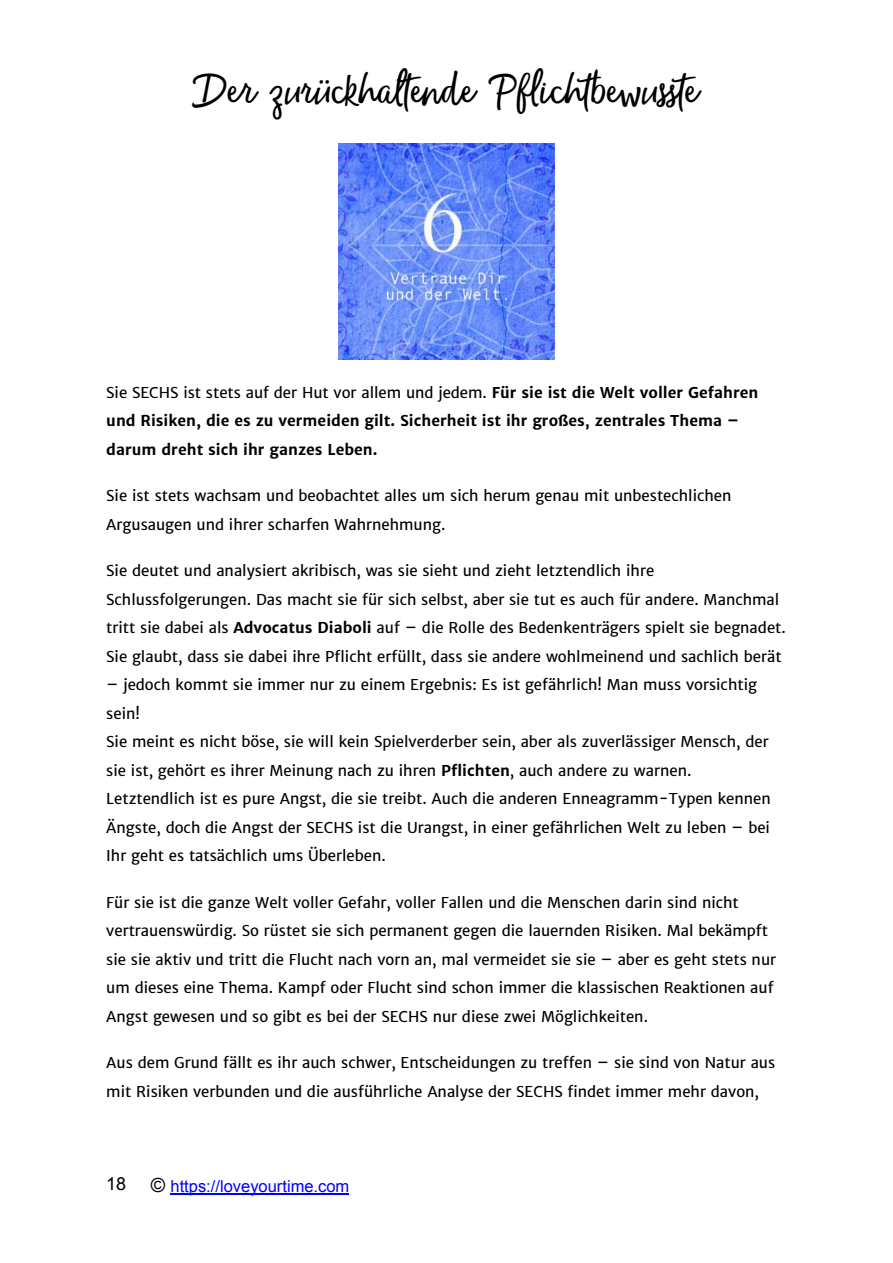
<style>
.page{position:relative;width:893px;height:1263px;background:#fff}
.page>*{position:absolute;margin:0;border:0;box-sizing:border-box;transform-origin:0 0}
.t1{font:45px "Money Penny Script";color:#000}
.t2{font:18px "Arial";color:#000}
.t3{font:16.5px "Arial";color:#00f}
.t4{font:15px/28.5px "Merriweather Sans";color:#000}
.t5{font:700 15px/28.5px "Merriweather Sans";color:#000}
.s1{font-weight:400}
.s2{font-weight:700}
.s3{font-size:19.5px;color:#000}
</style>
<div class="page">
<hr style="left:171px;top:1193px;width:178px;height:1px;background:#00f">
<img style="left:338px;top:143px;width:217px;height:217px">
<h1 class="t1" style="left:194px;top:61px;width:507px">Der zurückhaltende Pflichtbewusste</h1>
<p class="t5" style="left:106px;top:378px;width:654px"><span class="s1">Sie SECHS ist stets auf der Hut vor allem und jedem.</span> Für sie ist die Welt voller Gefahren und Risiken, die es zu vermeiden gilt. Sicherheit ist ihr großes, zentrales Thema – darum dreht sich ihr ganzes Leben.</p>
<p class="t4" style="left:106px;top:482px;width:627px">Sie ist stets wachsam und beobachtet alles um sich herum genau mit unbestechlichen<br>Argusaugen und ihrer scharfen Wahrnehmung.</p>
<p class="t4" style="left:106px;top:557px;width:681px">Sie deutet und analysiert akribisch, was sie sieht und zieht letztendlich ihre Schlussfolgerungen. Das macht sie für sich selbst, aber sie tut es auch für andere. Manchmal tritt sie dabei als <span class="s2">Advocatus Diaboli</span> auf – die Rolle des Bedenkenträgers spielt sie begnadet.<br>Sie glaubt, dass sie dabei ihre Pflicht erfüllt, dass sie andere wohlmeinend und sachlich berät</p>
<p class="t4" style="left:106px;top:671px;width:666px">– jedoch kommt sie immer nur zu einem Ergebnis: Es ist gefährlich! Man muss vorsichtig sein!<br>Sie meint es nicht böse, sie will kein Spielverderber sein, aber als zuverlässiger Mensch, der sie ist, gehört es ihrer Meinung nach zu ihren <span class="s2">Pflichten</span>, auch andere zu warnen.<br>Letztendlich ist es pure Angst, die sie treibt. Auch die anderen Enneagramm-Typen kennen Ängste, doch die Angst der SECHS ist die Urangst, in einer gefährlichen Welt zu leben – bei Ihr geht es tatsächlich ums Überleben.</p>
<p class="t4" style="left:106px;top:888px;width:671px">Für sie ist die ganze Welt voller Gefahr, voller Fallen und die Menschen darin sind nicht vertrauenswürdig. So rüstet sie sich permanent gegen die lauernden Risiken. Mal bekämpft sie sie aktiv und tritt die Flucht nach vorn an, mal vermeidet sie sie – aber es geht stets nur um dieses eine Thema. Kampf oder Flucht sind schon immer die klassischen Reaktionen auf Angst gewesen und so gibt es bei der SECHS nur diese zwei Möglichkeiten.</p>
<p class="t4" style="left:106px;top:1049px;width:670px">Aus dem Grund fällt es ihr auch schwer, Entscheidungen zu treffen – sie sind von Natur aus mit Risiken verbunden und die ausführliche Analyse der SECHS findet immer mehr davon,</p>
<p class="t2" style="left:106px;top:1177px;width:22px">18</p>
<p class="t3" style="left:151px;top:1179px;width:200px"><span class="s3">©</span> https://loveyourtime.com</p>
</div>
